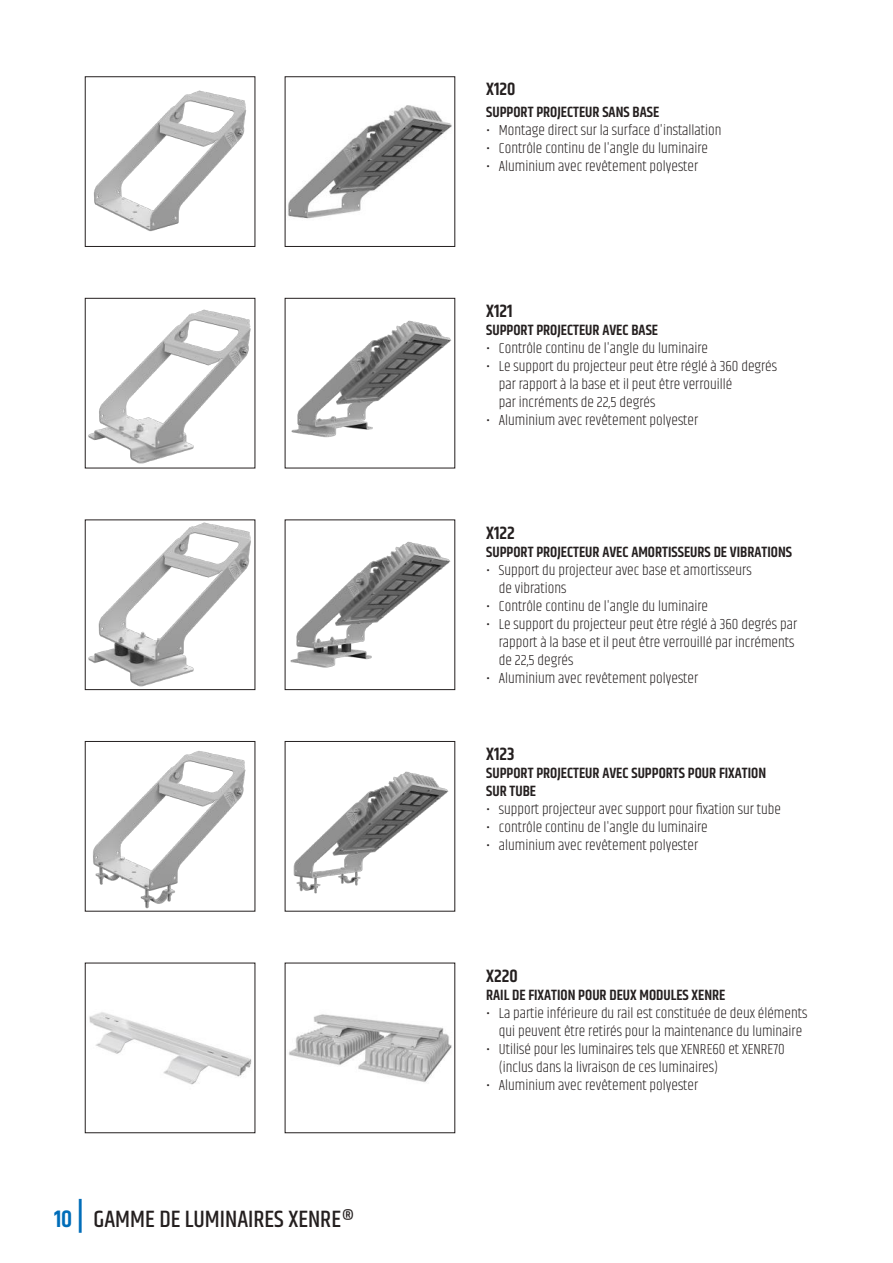
<style>
.page{position:relative;width:893px;height:1263px;background:#fff}
.page>*{position:absolute;margin:0;border:0;box-sizing:border-box;transform-origin:0 0}
.t1{font:500 24px "Khand";color:#241f1f}
.t2{font:600 18px "Khand";color:#241f1f}
.t3{font:300 15px/18px "Khand";color:#241f1f}
.t4{font:600 15px/18px "Khand";color:#241f1f}
.s1{font-weight:600;color:#006db9}
.s2{font-weight:600;font-size:33px;color:#006db9}
</style>
<div class="page">
<img style="left:89px;top:1012px;width:163px;height:73px">
<div style="left:85px;top:963px;width:170px;height:170px;border:1px solid #241f1f"></div>
<img style="left:289px;top:1014px;width:163px;height:69px">
<img style="left:88px;top:309px;width:163px;height:155px">
<div style="left:85px;top:298px;width:170px;height:170px;border:1px solid #241f1f"></div>
<img style="left:291px;top:320px;width:160px;height:118px">
<img style="left:88px;top:522px;width:163px;height:165px">
<div style="left:85px;top:520px;width:170px;height:170px;border:1px solid #241f1f"></div>
<img style="left:290px;top:541px;width:161px;height:127px">
<img style="left:93px;top:90px;width:154px;height:142px">
<div style="left:85px;top:77px;width:170px;height:170px;border:1px solid #241f1f"></div>
<img style="left:288px;top:105px;width:164px;height:114px">
<img style="left:93px;top:751px;width:153px;height:158px">
<div style="left:85px;top:741px;width:170px;height:170px;border:1px solid #241f1f"></div>
<img style="left:293px;top:771px;width:156px;height:123px">
<h1 class="t1" style="left:54px;top:1204px;width:302px"><span class="s1">10</span> <span class="s2">|</span> GAMME DE LUMINAIRES XENRE®</h1>
<p class="t2" style="left:486px;top:77px;width:31px">X120</p>
<p class="t4" style="left:486px;top:104px;width:175px">SUPPORT PROJECTEUR SANS BASE</p>
<p class="t3" style="left:486px;top:122px;width:237px">• Montage direct sur la surface d'installation</p>
<p class="t3" style="left:486px;top:140px;width:223px">• Contrôle continu de l'angle du luminaire</p>
<p class="t3" style="left:486px;top:158px;width:214px">• Aluminium avec revêtement polyester</p>
<p class="t2" style="left:486px;top:299px;width:28px">X121</p>
<p class="t4" style="left:486px;top:322px;width:173px">SUPPORT PROJECTEUR AVEC BASE</p>
<p class="t3" style="left:486px;top:340px;width:223px">• Contrôle continu de l'angle du luminaire</p>
<p class="t3" style="left:499px;top:358px;width:280px;text-indent:-13px">• Le support du projecteur peut être réglé à 360 degrés par rapport à la base et il peut être verrouillé<br>par incréments de 22,5 degrés</p>
<p class="t3" style="left:486px;top:412px;width:214px">• Aluminium avec revêtement polyester</p>
<p class="t2" style="left:486px;top:521px;width:30px">X122</p>
<p class="t4" style="left:486px;top:543px;width:307px">SUPPORT PROJECTEUR AVEC AMORTISSEURS DE VIBRATIONS</p>
<p class="t3" style="left:499px;top:561px;width:254px;text-indent:-13px">• Support du projecteur avec base et amortisseurs de vibrations</p>
<p class="t3" style="left:486px;top:597px;width:223px">• Contrôle continu de l'angle du luminaire</p>
<p class="t3" style="left:499px;top:615px;width:300px;text-indent:-13px">• Le support du projecteur peut être réglé à 360 degrés par rapport à la base et il peut être verrouillé par incréments de 22,5 degrés</p>
<p class="t3" style="left:486px;top:669px;width:214px">• Aluminium avec revêtement polyester</p>
<p class="t2" style="left:486px;top:742px;width:30px">X123</p>
<p class="t4" style="left:486px;top:765px;width:282px">SUPPORT PROJECTEUR AVEC SUPPORTS POUR FIXATION<br>SUR TUBE</p>
<p class="t3" style="left:486px;top:801px;width:296px">• support projecteur avec support pour fixation sur tube</p>
<p class="t3" style="left:486px;top:819px;width:223px">• contrôle continu de l'angle du luminaire</p>
<p class="t3" style="left:486px;top:837px;width:214px">• aluminium avec revêtement polyester</p>
<p class="t2" style="left:486px;top:964px;width:33px">X220</p>
<p class="t4" style="left:486px;top:986px;width:241px">RAIL DE FIXATION POUR DEUX MODULES XENRE</p>
<p class="t3" style="left:486px;top:1005px;width:323px;text-align:center">• La partie inférieure du rail est constituée de deux éléments qui peuvent être retirés pour la maintenance du luminaire</p>
<p class="t3" style="left:499px;top:1041px;width:287px;text-indent:-13px">• Utilisé pour les luminaires tels que XENRE60 et XENRE70 (inclus dans la livraison de ces luminaires)</p>
<p class="t3" style="left:486px;top:1077px;width:214px">• Aluminium avec revêtement polyester</p>
</div>
